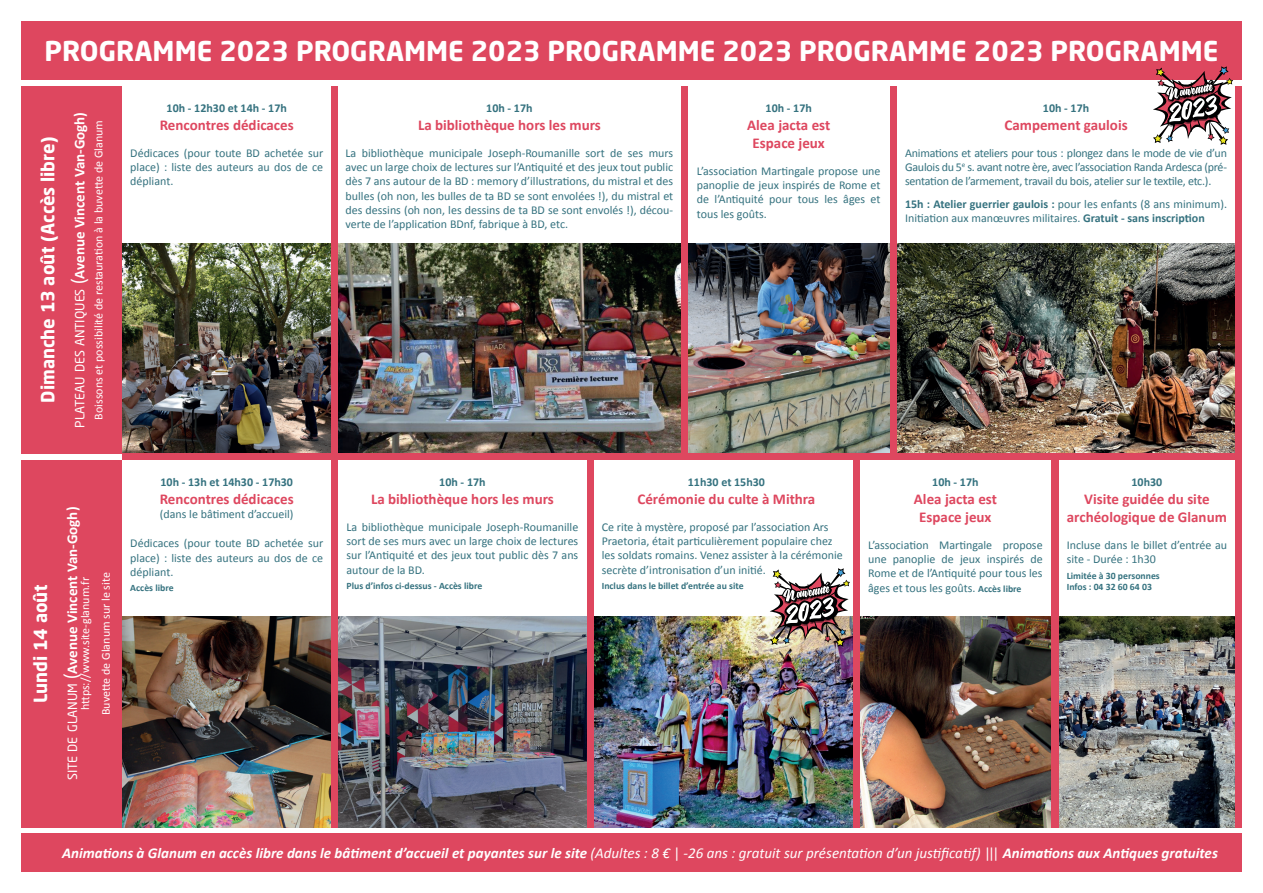
<style>
.page{position:relative;width:1263px;height:893px;background:#fff}
.page>*{position:absolute;margin:0;border:0;box-sizing:border-box;transform-origin:0 0}
.t1{font:700 27px "Neo Sans W1 G";color:#fff}
.t2{font:700 18px "Neo Sans W1 G";color:#fff}
.t3{font:700 15px/18px "Calibri";color:#de475f;text-align:center}
.t4{font:italic 700 15px "Calibri";color:#fff}
.t5{font:700 15px "Calibri";color:#fff}
.t6{font:12px/14.2px "Calibri";color:#35727f;text-align:justify}
.t7{font:12px/20.5px "Calibri";color:#fff;text-align:center}
.t8{font:700 12px "Calibri";color:#35727f}
.t9{font:700 9.75px/11.2px "Calibri";color:#35727f}
.s1{font-family:"Neo Sans W1 G";font-weight:400;font-size:12.6px}
.s2{font-family:"Neo Sans W1 G";font-weight:400;font-size:18px}
.s3{font-weight:700}
.s4{font-weight:700;font-size:9.75px}
.s5{font-weight:400}
.s6{font-weight:400;font-style:normal}
</style>
<div class="page">
<img style="left:593px;top:617px;width:458px;height:210px">
<img style="left:1058px;top:617px;width:177px;height:210px">
<img style="left:122px;top:617px;width:210px;height:210px">
<img style="left:338px;top:617px;width:249px;height:210px">
<div style="left:21px;top:21px;width:1221px;height:59px;background:#de475f"></div>
<div style="left:21px;top:460px;width:101px;height:367px;background:#de475f"></div>
<img style="left:122px;top:243px;width:210px;height:210px">
<img style="left:338px;top:243px;width:344px;height:210px">
<img style="left:688px;top:243px;width:202px;height:210px">
<img style="left:896px;top:243px;width:339px;height:210px">
<div style="left:21px;top:86px;width:101px;height:367px;background:#de475f"></div>
<div style="left:332px;top:86px;width:6px;height:741px;background:#de475f"></div>
<div style="left:122px;top:453px;width:1120px;height:7px;background:#de475f"></div>
<div style="left:890px;top:86px;width:6px;height:372px;background:#de475f"></div>
<div style="left:682px;top:86px;width:6px;height:372px;background:#de475f"></div>
<div style="left:587px;top:455px;width:6px;height:372px;background:#de475f"></div>
<div style="left:853px;top:455px;width:7px;height:372px;background:#de475f"></div>
<div style="left:1051px;top:455px;width:7px;height:372px;background:#de475f"></div>
<div style="left:1235px;top:86px;width:7px;height:741px;background:#de475f"></div>
<div style="left:21px;top:834px;width:1221px;height:38px;background:#de475f"></div>
<svg style="left:1153px;top:66px;width:80px;height:79px"></svg>
<img style="left:770px;top:568px;width:80px;height:79px">
<h1 class="t1" style="left:45px;top:33px;width:1175px">PROGRAMME 2023 PROGRAMME 2023 PROGRAMME 2023 PROGRAMME 2023 PROGRAMME</h1>
<h2 class="t2" style="left:36px;top:403px;width:267px;rotate:-90deg">Dimanche 13 août (Accès libre)</h2>
<p class="t5" style="left:69px;top:428px;width:317px;rotate:-90deg"><span class="s1">plateau des antiques</span> <span class="s2">(</span>Avenue Vincent Van-Gogh)</p>
<p class="t7" style="left:88px;top:420px;width:301px;rotate:-90deg">Boissons et possibilité de restauration à la buvette de Glanum</p>
<h2 class="t2" style="left:29px;top:703px;width:121px;rotate:-90deg">Lundi 14 août</h2>
<p class="t5" style="left:62px;top:780px;width:275px;rotate:-90deg"><span class="s1">site de glanum</span> <span class="s2">(</span>Avenue Vincent Van-Gogh)</p>
<p class="t7" style="left:75px;top:715px;width:144px;rotate:-90deg">https://www.site-glanum.fr<br>Buvette de Glanum sur le site</p>
<p class="t8" style="left:167px;top:99px;width:122px">10h - 12h30 et 14h - 17h</p>
<p class="t3" style="left:160px;top:115px;width:136px">Rencontres dédicaces</p>
<p class="t6" style="left:130px;top:145px;width:194px">Dédicaces (pour toute BD achetée sur place) : liste des auteurs au dos de ce dépliant.</p>
<p class="t8" style="left:160px;top:473px;width:134px">10h - 13h et 14h30 - 17h30</p>
<p class="t3" style="left:160px;top:489px;width:136px">Rencontres dédicaces</p>
<p class="t6" style="left:160px;top:507px;width:135px">(dans le bâtiment d’accueil)</p>
<p class="t6" style="left:130px;top:536px;width:194px">Dédicaces (pour toute BD achetée sur place) : liste des auteurs au dos de ce dépliant.</p>
<p class="t9" style="left:130px;top:582px;width:45px">Accès libre</p>
<p class="t8" style="left:486px;top:99px;width:48px">10h - 17h</p>
<p class="t3" style="left:418px;top:115px;width:184px">La bibliothèque hors les murs</p>
<p class="t6" style="left:346px;top:145px;width:329px">La bibliothèque municipale Joseph-Roumanille sort de ses murs avec un large choix de lectures sur l’Antiquité et des jeux tout public dès 7 ans autour de la BD : memory d’illustrations, du mistral et des bulles (oh non, les bulles de ta BD se sont envolées !), du mistral et des dessins (oh non, les dessins de ta BD se sont envolés !), décou&shy;verte de l’application BDnf, fabrique à BD, etc.</p>
<p class="t8" style="left:765px;top:99px;width:48px">10h - 17h</p>
<p class="t3" style="left:747px;top:115px;width:85px">Alea jacta est<br>Espace jeux</p>
<p class="t6" style="left:697px;top:163px;width:185px">L’association Martingale propose une panoplie de jeux inspirés de Rome et de l’Antiquité pour tous les âges et tous les goûts.</p>
<p class="t8" style="left:1043px;top:99px;width:48px">10h - 17h</p>
<p class="t3" style="left:1004px;top:115px;width:125px">Campement gaulois</p>
<p class="t6" style="left:905px;top:145px;width:323px">Animations et ateliers pour tous : plongez dans le mode de vie d’un Gaulois du 5<sup>e</sup> s. avant notre ère, avec l’association Randa Ardesca (pré&shy;sentation de l’armement, travail du bois, atelier sur le textile, etc.).</p>
<p class="t6" style="left:905px;top:197px;width:323px"><span class="s3">15h : Atelier guerrier gaulois :</span> pour les enfants (8 ans minimum).<br>Initiation aux manœuvres militaires. <span class="s3">Gratuit - sans inscription</span></p>
<p class="t8" style="left:439px;top:473px;width:48px">10h - 17h</p>
<p class="t3" style="left:371px;top:489px;width:184px">La bibliothèque hors les murs</p>
<p class="t6" style="left:347px;top:519px;width:233px">La bibliothèque municipale Joseph-Roumanille sort de ses murs avec un large choix de lectures sur l’Antiquité et des jeux tout public dès 7 ans autour de la BD.</p>
<p class="t9" style="left:347px;top:580px;width:137px">Plus d’infos ci-dessus - Accès libre</p>
<p class="t8" style="left:688px;top:473px;width:79px">11h30 et 15h30</p>
<p class="t3" style="left:637px;top:489px;width:179px">Cérémonie du culte à Mithra</p>
<p class="t6" style="left:602px;top:519px;width:243px;text-align:left">Ce rite à mystère, proposé par l’association Ars Praetoria, était particulièrement populaire chez les soldats romains. Venez assister à la cérémonie secrète d’intronisation d’un initié.</p>
<p class="t9" style="left:602px;top:580px;width:143px">Inclus dans le billet d’entrée au site</p>
<p class="t8" style="left:932px;top:473px;width:48px">10h - 17h</p>
<p class="t3" style="left:914px;top:489px;width:85px">Alea jacta est<br>Espace jeux</p>
<p class="t6" style="left:868px;top:537px;width:176px">L’association Martingale propose une panoplie de jeux inspirés de Rome et de l’Antiquité pour tous les âges et tous les goûts. <span class="s4">Accès libre</span></p>
<p class="t8" style="left:1131px;top:473px;width:32px">10h30</p>
<p class="t3" style="left:1067px;top:489px;width:162px">Visite guidée du site archéologique de Glanum</p>
<p class="t6" style="left:1067px;top:537px;width:162px">Incluse dans le billet d’entrée au site - Durée : 1h30</p>
<p class="t9" style="left:1067px;top:569px;width:95px">Limitée à 30 personnes<br>Infos : 04 32 60 64 03</p>
<p class="t4" style="left:62px;top:843px;width:1157px">Animations à Glanum en accès libre dans le bâtiment d’accueil et payantes sur le site <span class="s5">(Adultes : 8 €</span> <span class="s6">|</span> <span class="s5">-26 ans : gratuit sur présentation d’un justificatif)</span> <span class="s6">|||</span> Animations aux Antiques gratuites</p>
</div>
